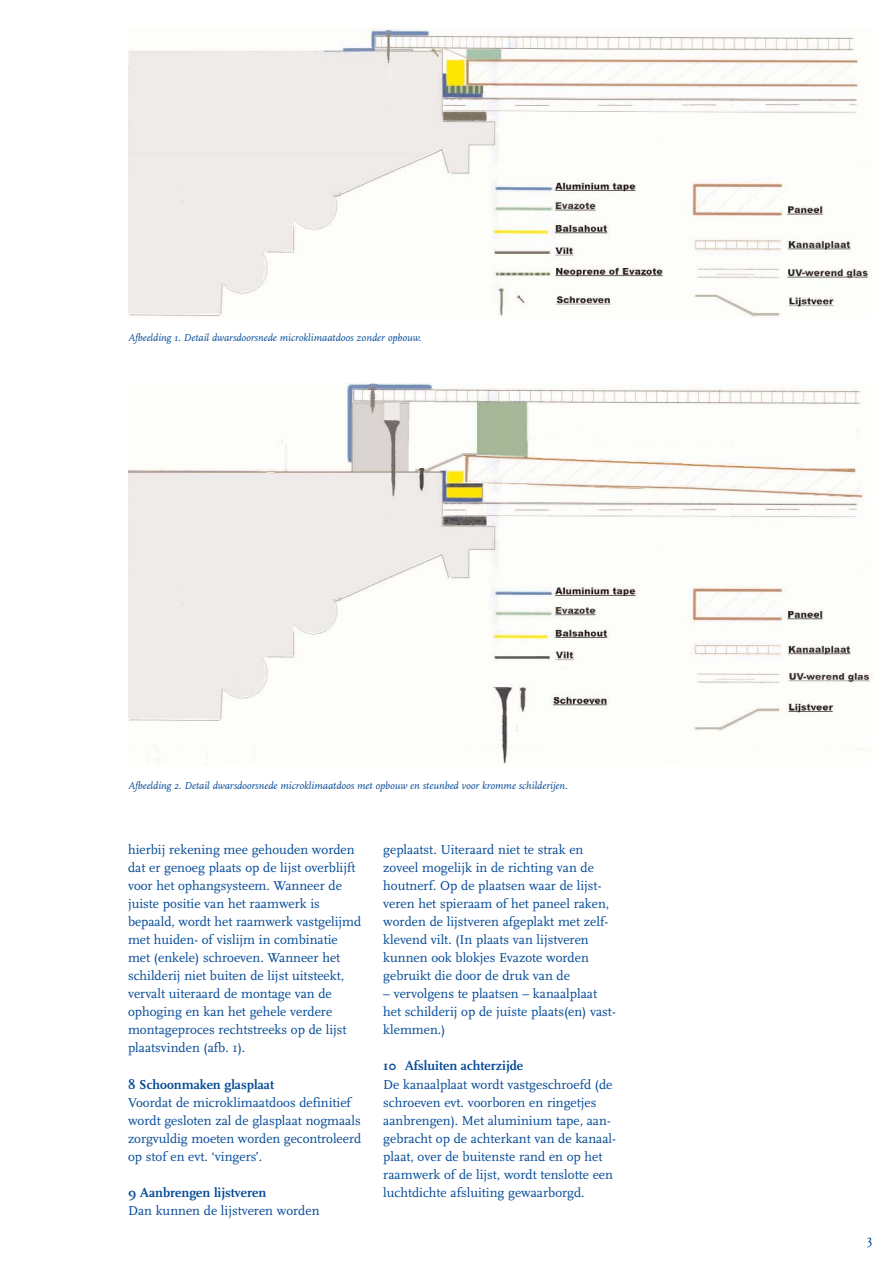
<style>
.page{position:relative;width:893px;height:1263px;background:#fff}
.page>*{position:absolute;margin:0;border:0;box-sizing:border-box;transform-origin:0 0}
.t1{font:13.5px/18px "Scala";color:#004896}
.t2{font:700 13.5px "Scala";color:#004896}
.t3{font:italic 10.5px "Scala";color:#004896}
</style>
<div class="page">
<img style="left:128px;top:29px;width:743px;height:289px">
<img style="left:128px;top:384px;width:744px;height:382px">
<p class="t3" style="left:128px;top:333px;width:295px">Afbeelding 1. Detail dwarsdoorsnede microklimaatdoos zonder opbouw.</p>
<p class="t3" style="left:128px;top:781px;width:441px">Afbeelding 2. Detail dwarsdoorsnede microklimaatdoos met opbouw en steunbed voor kromme schilderijen.</p>
<p class="t1" style="left:128px;top:841px;width:235px">hierbij rekening mee gehouden worden dat er genoeg plaats op de lijst overblijft voor het ophangsysteem. Wanneer de juiste positie van het raamwerk is bepaald, wordt het raamwerk vastgelijmd met huiden- of vislijm in combinatie met (enkele) schroeven. Wanneer het schilderij niet buiten de lijst uitsteekt, vervalt uiteraard de montage van de ophoging en kan het gehele verdere montageproces rechtstreeks op de lijst plaatsvinden (afb. 1).</p>
<p class="t2" style="left:128px;top:1079px;width:147px">8 Schoonmaken glasplaat</p>
<p class="t1" style="left:128px;top:1094px;width:235px">Voordat de microklimaatdoos definitief wordt gesloten zal de glasplaat nogmaals zorgvuldig moeten worden gecontroleerd op stof en evt. ‘vingers’.</p>
<p class="t2" style="left:128px;top:1187px;width:140px">9 Aanbrengen lijstveren</p>
<p class="t1" style="left:128px;top:1203px;width:193px">Dan kunnen de lijstveren worden</p>
<p class="t1" style="left:383px;top:841px;width:227px">geplaatst. Uiteraard niet te strak en zoveel mogelijk in de richting van de houtnerf. Op de plaatsen waar de lijst&shy;veren het spieraam of het paneel raken, worden de lijstveren afgeplakt met zelf&shy;klevend vilt. (In plaats van lijstveren kunnen ook blokjes Evazote worden gebruikt die door de druk van de</p>
<p class="t1" style="left:383px;top:986px;width:234px">– vervolgens te plaatsen – kanaalplaat het schilderij op de juiste plaats(en) vast&shy;klemmen.)</p>
<p class="t2" style="left:383px;top:1061px;width:141px">10 Afsluiten achterzijde</p>
<p class="t1" style="left:383px;top:1076px;width:234px">De kanaalplaat wordt vastgeschroefd (de schroeven evt. voorboren en ringetjes aanbrengen). Met aluminium tape, aan&shy;gebracht op de achterkant van de kanaal&shy;plaat, over de buitenste rand en op het raamwerk of de lijst, wordt tenslotte een luchtdichte afsluiting gewaarborgd.</p>
<p class="t1" style="left:866px;top:1232px;width:7px">3</p>
</div>
